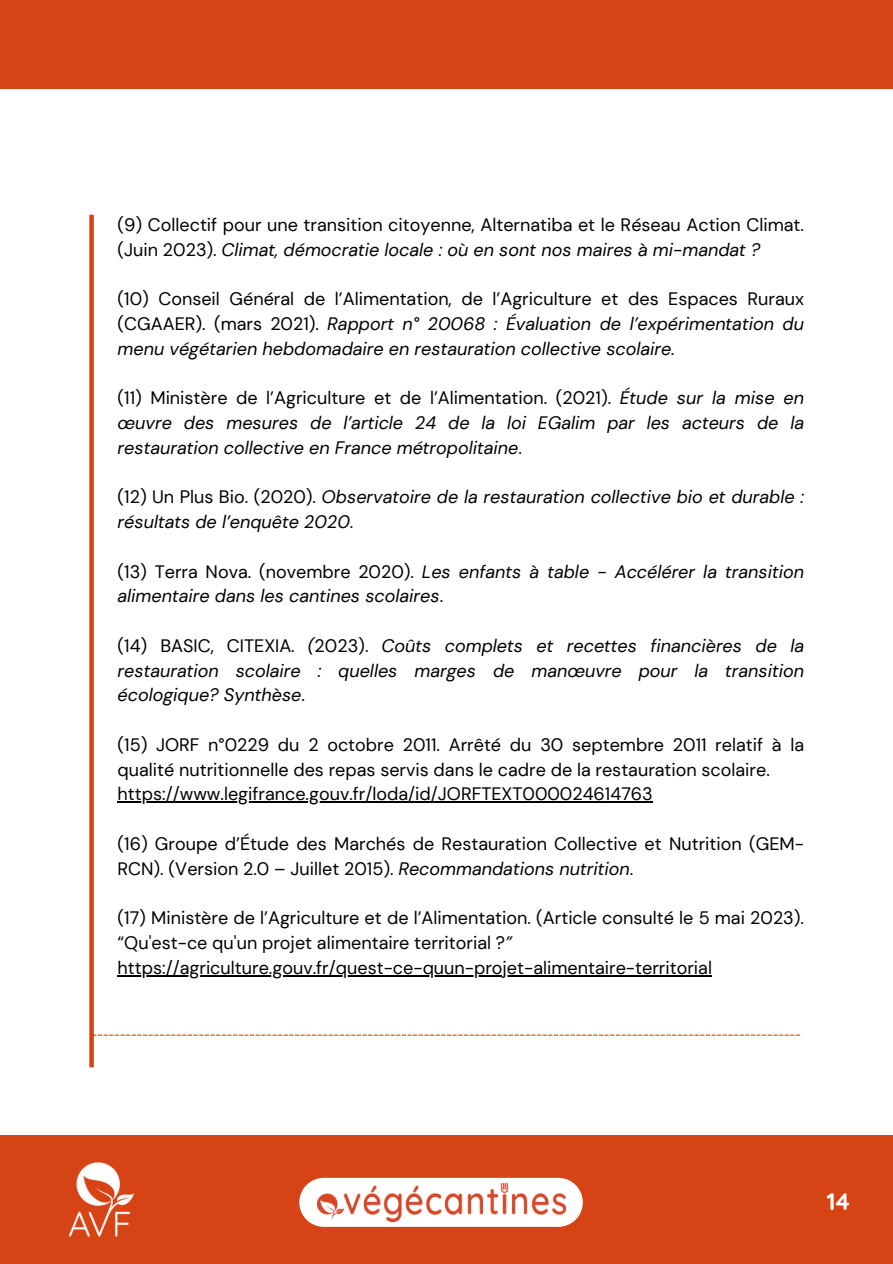
<style>
.page{position:relative;width:893px;height:1264px;background:#fff}
.page>*{position:absolute;margin:0;border:0;box-sizing:border-box;transform-origin:0 0}
.t1{font:700 24px "Quicksand";color:#fff}
.t2{font:italic 18px/24.8px "DM Sans";color:#000;text-align:justify}
.t3{font:18px/24.8px "DM Sans";color:#000}
.s1{font-style:italic}
.s2{font-style:normal}
</style>
<div class="page">
<div style="left:89px;top:215px;width:5px;height:852px;background:#d64315"></div>
<hr style="left:117px;top:801px;width:535px;height:1px;background:#000">
<hr style="left:117px;top:974px;width:595px;height:2px;background:#000">
<div style="left:0;top:1135px;width:892px;height:128px;background:#d64315"></div>
<div style="left:0;top:0;width:892px;height:89px;background:#d64315"></div>
<svg style="left:93px;top:1034px;width:707px;height:1px"></svg>
<div style="left:299px;top:1177px;width:283px;height:49px;background:#fff;border-radius:25px"></div>
<img style="left:318px;top:1183px;width:247px;height:38px">
<img style="left:68px;top:1162px;width:66px;height:75px">
<p class="t3" style="left:117px;top:212px;width:688px">(9) Collectif pour une transition citoyenne, Alternatiba et le Réseau Action Climat. (Juin 2023). <span class="s1">Climat, démocratie locale : où en sont nos maires à mi-mandat ?</span></p>
<p class="t2" style="left:117px;top:287px;width:688px"><span class="s2">(10) Conseil Général de l’Alimentation, de l’Agriculture et des Espaces Ruraux (CGAAER). (mars 2021).</span> Rapport n° 20068 : Évaluation de l’expérimentation du menu végétarien hebdomadaire en restauration collective scolaire.</p>
<p class="t2" style="left:117px;top:386px;width:688px"><span class="s2">(11) Ministère de l’Agriculture et de l’Alimentation. (2021).</span> Étude sur la mise en œuvre des mesures de l’article 24 de la loi EGalim par les acteurs de la restauration collective en France métropolitaine<span class="s2">.</span></p>
<p class="t2" style="left:117px;top:485px;width:688px"><span class="s2">(12) Un Plus Bio. (2020).</span> Observatoire de la restauration collective bio et durable : résultats de l’enquête 2020<span class="s2">.</span></p>
<p class="t2" style="left:117px;top:559px;width:688px"><span class="s2">(13) Terra Nova. (novembre 2020).</span> Les enfants à table - Accélérer la transition alimentaire dans les cantines scolaires<span class="s2">.</span></p>
<p class="t2" style="left:117px;top:633px;width:688px"><span class="s2">(14) BASIC, CITEXIA.</span> (<span class="s2">2023).</span> Coûts complets et recettes financières de la restauration scolaire : quelles marges de manœuvre pour la transition écologique? Synthèse<span class="s2">.</span></p>
<p class="t3" style="left:117px;top:732px;width:688px">(15) JORF n°0229 du 2 octobre 2011. Arrêté du 30 septembre 2011 relatif à la qualité nutritionnelle des repas servis dans le cadre de la restauration scolaire. https://www.legifrance.gouv.fr/loda/id/JORFTEXT000024614763</p>
<p class="t3" style="left:117px;top:831px;width:688px">(16) Groupe d’Étude des Marchés de Restauration Collective et Nutrition (GEM-<br>RCN). (Version 2.0 – Juillet 2015). <span class="s1">Recommandations nutrition</span>.</p>
<p class="t3" style="left:117px;top:905px;width:688px">(17) Ministère de l’Agriculture et de l’Alimentation. (Article consulté le 5 mai 2023). “Qu'est-ce qu'un projet alimentaire territorial ?<span class="s1">” </span>https://agriculture.gouv.fr/quest-ce-quun-projet-alimentaire-territorial</p>
<h1 class="t1" style="left:826px;top:1185px;width:25px">14</h1>
</div>
